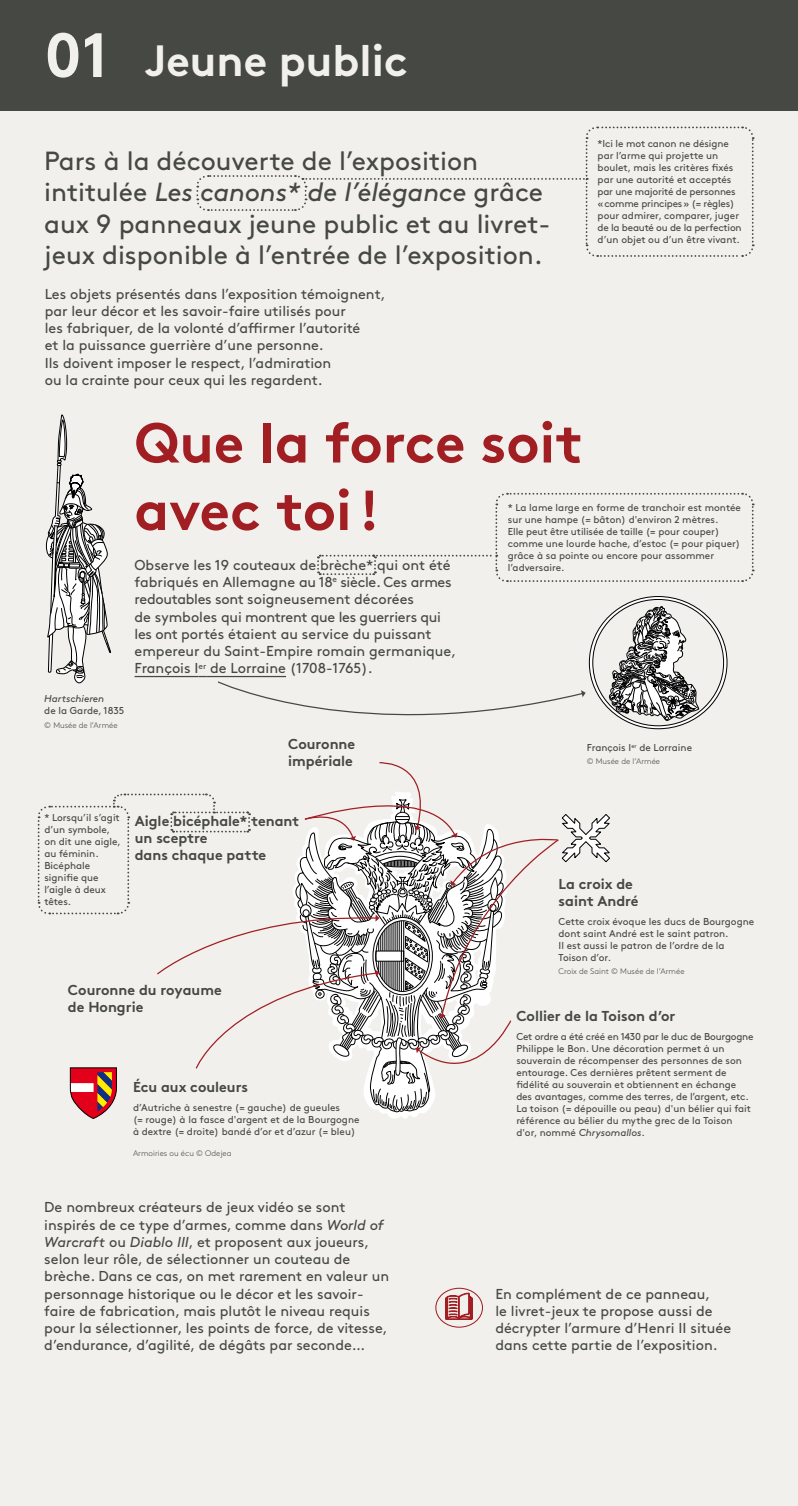
<style>
.page{position:relative;width:798px;height:1506px;background:#fff}
.page>*{position:absolute;margin:0;border:0;box-sizing:border-box;transform-origin:0 0}
.t1{font:700 56.25px/67.5px "Brown";color:#a11e23}
.t2{font:700 43.75px "Brown";color:#f1f0ec}
.t3{font:26.25px/31.5px "Brown";color:#464844}
.t4{font:14.38px/17.2px "Brown";color:#464844}
.t5{font:700 14.38px/17.2px "Brown";color:#464844}
.t6{font:10px/12px "Brown";color:#464844}
.t7{font:italic 10px "Brown";letter-spacing:-.005em;color:#464844}
.t8{font:300 8.12px "Brown";color:#464844}
.s1{font-size:62.5px}
.s2{font-style:italic}
</style>
<div class="page">
<div style="left:0;top:0;width:797px;height:112px;background:#464844"></div>
<div style="left:0;top:112px;width:797px;height:1394px;background:#f1f0ec"></div>
<svg style="left:46px;top:414px;width:65px;height:270px"></svg>
<hr style="left:134px;top:676px;width:64px;height:1px;background:#464844">
<hr style="left:206px;top:676px;width:80px;height:1px;background:#464844">
<svg style="left:196px;top:126px;width:558px;height:131px"></svg>
<svg style="left:317px;top:492px;width:437px;height:90px"></svg>
<svg style="left:217px;top:596px;width:510px;height:134px"></svg>
<svg style="left:37px;top:762px;width:572px;height:357px"></svg>
<svg style="left:445px;top:1293px;width:27px;height:35px"></svg>
<div style="left:435px;top:1288px;width:48px;height:40px;border:1px solid #a11e23;border-radius:50%"></div>
<h2 class="t2" style="left:44px;top:25px;width:365px"><span class="s1">01</span> Jeune public</h2>
<h3 class="t3" style="left:44px;top:142px;width:507px">Pars à la découverte de l’exposition intitulée <span class="s2">Les canons* de l’élégance</span> grâce aux 9 panneaux jeune public et au livret&shy;jeux disponible à l’entrée de l’exposition.</h3>
<p class="t6" style="left:597px;top:136px;width:145px">*Ici le mot canon ne désigne par l’arme qui projette un boulet, mais les critères fixés par une autorité et acceptés par une majorité de personnes «comme principes» (= règles) pour admirer, comparer, juger de la beauté ou de la perfection d’un objet ou d’un être vivant.</p>
<p class="t4" style="left:45px;top:284px;width:342px">Les objets présentés dans l’exposition témoignent, par leur décor et les savoir-faire utilisés pour<br>les fabriquer, de la volonté d’affirmer l’autorité<br>et la puissance guerrière d’une personne.<br>Ils doivent imposer le respect, l’admiration<br>ou la crainte pour ceux qui les regardent.</p>
<h1 class="t1" style="left:134px;top:403px;width:450px">Que la force soit avec toi!</h1>
<p class="t4" style="left:134px;top:555px;width:323px">Observe les 19 couteaux de brèche* qui ont été fabriqués en Allemagne au 18<sup>e</sup> siècle. Ces armes redoutables sont soigneusement décorées<br>de symboles qui montrent que les guerriers qui les ont portés étaient au service du puissant empereur du Saint-Empire romain germanique, François I<sup>er</sup> de Lorraine (1708-1765).</p>
<p class="t6" style="left:507px;top:500px;width:234px">* La lame large en forme de tranchoir est montée sur une hampe (= bâton) d'environ 2 mètres.<br>Elle peut être utilisée de taille (= pour couper) comme une lourde hache, d’estoc (= pour piquer) grâce à sa pointe ou encore pour assommer l’adversaire.</p>
<p class="t7" style="left:44px;top:691px;width:61px">Hartschieren</p>
<p class="t6" style="left:44px;top:704px;width:81px">de la Garde, 1835</p>
<p class="t8" style="left:44px;top:719px;width:75px">© Musée de l’Armée</p>
<h3 class="t5" style="left:288px;top:734px;width:69px">Couronne impériale</h3>
<p class="t6" style="left:44px;top:811px;width:78px">* Lorsqu’il s’agit d’un symbole, on dit une aigle, au féminin.<br>Bicéphale signifie que l’aigle à deux têtes.</p>
<h3 class="t5" style="left:135px;top:811px;width:166px">Aigle bicéphale* tenant un sceptre<br>dans chaque patte</h3>
<h3 class="t5" style="left:68px;top:979px;width:155px">Couronne du royaume de Hongrie</h3>
<h3 class="t5" style="left:133px;top:1077px;width:117px">Écu aux couleurs</h3>
<p class="t6" style="left:133px;top:1101px;width:228px">d’Autriche à senestre (= gauche) de gueules<br>(= rouge) à la fasce d'argent et de la Bourgogne à dextre (= droite) bandé d’or et d’azur (= bleu)</p>
<p class="t8" style="left:133px;top:1147px;width:100px">Armoiries ou écu © Odejea</p>
<p class="t4" style="left:44px;top:1197px;width:346px">De nombreux créateurs de jeux vidéo se sont inspirés de ce type d’armes, comme dans <span class="s2">World of Warcraft</span> ou <span class="s2">Diablo III</span>, et proposent aux joueurs, selon leur rôle, de sélectionner un couteau de brèche. Dans ce cas, on met rarement en valeur un personnage historique ou le décor et les savoir&shy;faire de fabrication, mais plutôt le niveau requis pour la sélectionner, les points de force, de vitesse, d’endurance, d’agilité, de dégâts par seconde…</p>
<p class="t6" style="left:586px;top:741px;width:107px">François I<sup>er</sup> de Lorraine</p>
<p class="t8" style="left:586px;top:755px;width:75px">© Musée de l’Armée</p>
<h3 class="t5" style="left:558px;top:873px;width:81px">La croix de saint André</h3>
<p class="t6" style="left:558px;top:915px;width:197px">Cette croix évoque les ducs de Bourgogne dont saint André est le saint patron.<br>Il est aussi le patron de l’ordre de la<br>Toison d’or.</p>
<p class="t8" style="left:558px;top:965px;width:127px">Croix de Saint © Musée de l’Armée</p>
<h3 class="t5" style="left:516px;top:1005px;width:161px">Collier de la Toison d’or</h3>
<p class="t6" style="left:516px;top:1029px;width:239px">Cet ordre a été créé en 1430 par le duc de Bourgogne Philippe le Bon. Une décoration permet à un souverain de récompenser des personnes de son entourage. Ces dernières prêtent serment de fidélité au souverain et obtiennent en échange des avantages, comme des terres, de l’argent, etc.<br>La toison (= dépouille ou peau) d'un bélier qui fait référence au bélier du mythe grec de la Toison d'or, nommé <span class="s2">Chrysomallos</span>.</p>
<h3 class="t4" style="left:495px;top:1284px;width:237px">En complément de ce panneau,<br>le livret-jeux te propose aussi de décrypter l’armure d’Henri II située dans cette partie de l’exposition.</h3>
</div>
